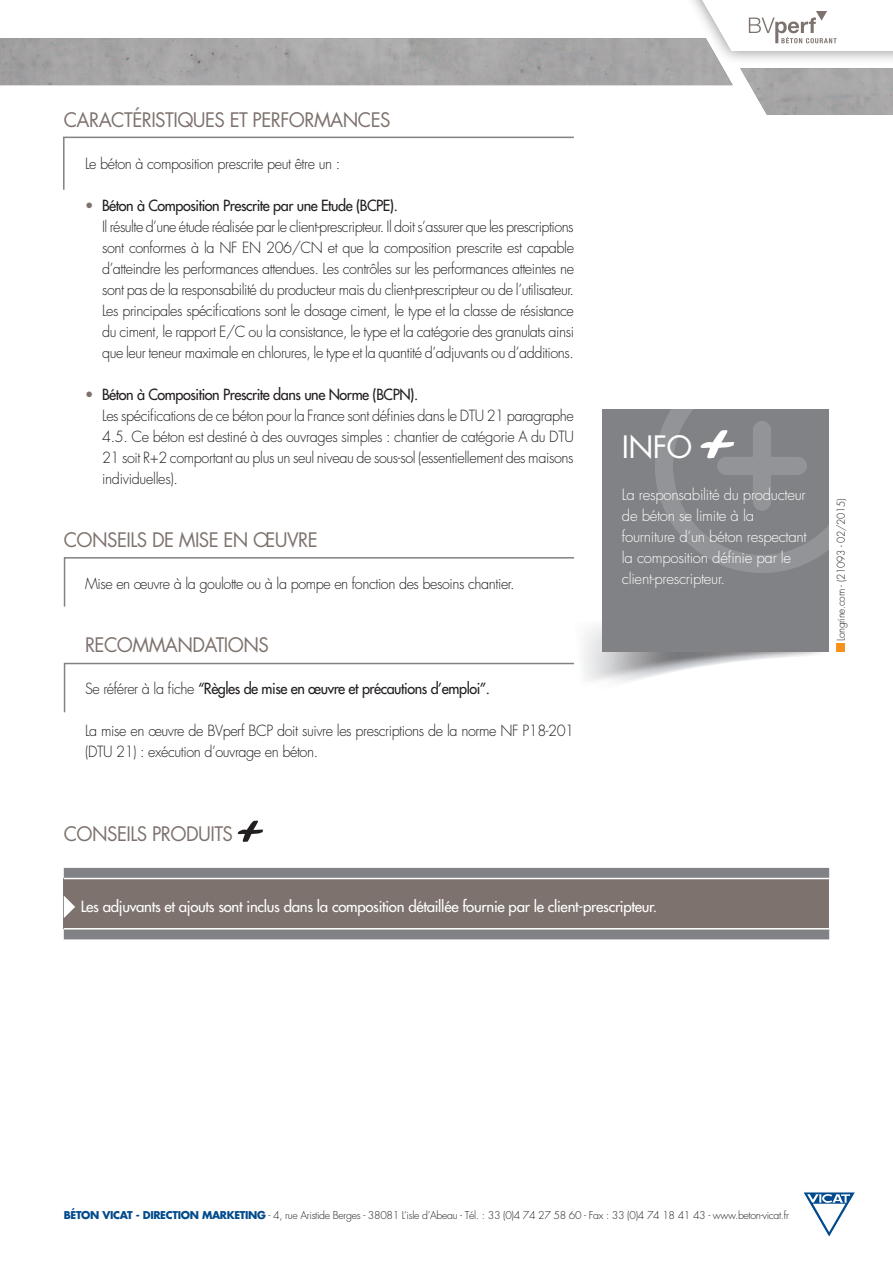
<style>
.page{position:relative;width:893px;height:1263px;background:#fff}
.page>*{position:absolute;margin:0;border:0;box-sizing:border-box;transform-origin:0 0}
.t1{font:30px "Futura";color:#fff}
.t2{font:19.5px "Futura";letter-spacing:-.03em;color:#7d726d;scale:.96 1}
.t3{font:300 15px/21px "Futura";letter-spacing:-.03em;color:#231f20;scale:.96 1}
.t4{font:300 15px/21px "Futura";letter-spacing:-.02em;color:#fff}
.t5{font:15px "Futura";letter-spacing:-.02em;color:#fff}
.t6{font:15px "Futura";letter-spacing:-.03em;color:#231f20;scale:.96 1}
.t7{font:300 10.5px "Futura";letter-spacing:-.03em;color:#231f20}
.t8{font:300 10.5px "Futura";letter-spacing:-.03em;color:#231f20;scale:.96 1}
.s1{font-weight:400;color:#7d726d}
.s2{font-weight:400}
.s3{font-weight:300}
.s4{font-weight:700;color:#004a8d}
</style>
<div class="page">
<div style="left:670px;top:0;width:223px;height:65px;background:#231f20;opacity:.5"></div>
<svg style="left:803px;top:1192px;width:52px;height:44px"></svg>
<svg style="left:702px;top:0;width:191px;height:38px"></svg>
<img style="left:0;top:38px;width:893px;height:77px">
<svg style="left:63px;top:136px;width:511px;height:54px"></svg>
<svg style="left:63px;top:557px;width:511px;height:50px"></svg>
<div style="left:531px;top:570px;width:298px;height:138px;background:#fff"></div>
<svg style="left:63px;top:626px;width:758px;height:87px"></svg>
<div style="left:602px;top:410px;width:227px;height:242px;background:#808285"></div>
<svg style="left:644px;top:409px;width:185px;height:164px"></svg>
<svg style="left:238px;top:820px;width:25px;height:22px"></svg>
<svg style="left:64px;top:868px;width:765px;height:71px;background:#848689"></svg>
<div style="left:64px;top:878px;width:765px;height:51px;background:#7d726d"></div>
<hr style="left:64px;top:928px;width:765px;height:1px;background:#fff">
<hr style="left:64px;top:878px;width:765px;height:1px;background:#fff">
<svg style="left:64px;top:896px;width:11px;height:22px"></svg>
<div style="left:837px;top:644px;width:8px;height:8px;background:#f7931d"></div>
<h2 class="t2" style="left:64px;top:106px;width:340px">CARACTÉRISTIQUES ET PERFORMANCES</h2>
<p class="t3" style="left:85px;top:153px;width:267px">Le béton à composition prescrite peut être un :</p>
<p class="t3" style="left:102px;top:195px;width:493px;text-indent:-17px"><span class="s1">•</span> <span class="s2">Béton à Composition Prescrite par une Etude (BCPE).<br></span>Il résulte d’une étude réalisée par le client-prescripteur. Il doit s’assurer que les prescriptions sont conformes à la NF EN 206/CN et que la composition prescrite est capable d’atteindre les performances attendues. Les contrôles sur les performances atteintes ne sont pas de la responsabilité du producteur mais du client-prescripteur ou de l’utilisateur.<br>Les principales spécifications sont le dosage ciment, le type et la classe de résistance du ciment, le rapport E/C ou la consistance, le type et la catégorie des granulats ainsi que leur teneur maximale en chlorures, le type et la quantité d’adjuvants ou d’additions.</p>
<p class="t3" style="left:102px;top:384px;width:493px;text-indent:-17px"><span class="s1">•</span> <span class="s2">Béton à Composition Prescrite dans une Norme (BCPN).<br></span>Les spécifications de ce béton pour la France sont définies dans le DTU 21 paragraphe 4.5. Ce béton est destiné à des ouvrages simples : chantier de catégorie A du DTU 21 soit R+2 comportant au plus un seul niveau de sous-sol (essentiellement des maisons individuelles).</p>
<h2 class="t2" style="left:64px;top:526px;width:266px">CONSEILS DE MISE EN ŒUVRE</h2>
<p class="t3" style="left:85px;top:573px;width:449px">Mise en œuvre à la goulotte ou à la pompe en fonction des besoins chantier.</p>
<h2 class="t2" style="left:85px;top:631px;width:191px">RECOMMANDATIONS</h2>
<p class="t6" style="left:85px;top:678px;width:423px"><span class="s3">Se référer à la fiche</span> “Règles de mise en œuvre et précautions d’emploi”.</p>
<p class="t3" style="left:85px;top:720px;width:511px">La mise en œuvre de BVperf BCP doit suivre les prescriptions de la norme NF P18-201 (DTU 21) : exécution d’ouvrage en béton.</p>
<h2 class="t2" style="left:64px;top:820px;width:16px">CON</h2>
<h2 class="t2" style="left:107px;top:820px;width:133px">SEILS PRODUITS</h2>
<h1 class="t1" style="left:622px;top:427px;width:18px">INFO</h1>
<p class="t4" style="left:622px;top:484px;width:186px">La responsabilité du producteur de béton se limite à la fourniture d’un béton respectant la composition définie par le client-prescripteur.</p>
<p class="t5" style="left:81px;top:896px;width:578px">Les adjuvants et ajouts sont inclus dans la composition détaillée fournie par le client-prescripteur.</p>
<p class="t8" style="left:834px;top:641px;width:150px;rotate:-90deg">Longrine.com - (21093 - 02/2015)</p>
<p class="t7" style="left:64px;top:1209px;width:727px"><span class="s4">BÉTON VICAT - DIRECTION MARKETING</span> - 4, rue Aristide Berges - 38081 L’isle d’Abeau - Tél. : 33 (0)4 74 27 58 60 - Fax : 33 (0)4 74 18 41 43 - www.beton-vicat.fr</p>
</div>
